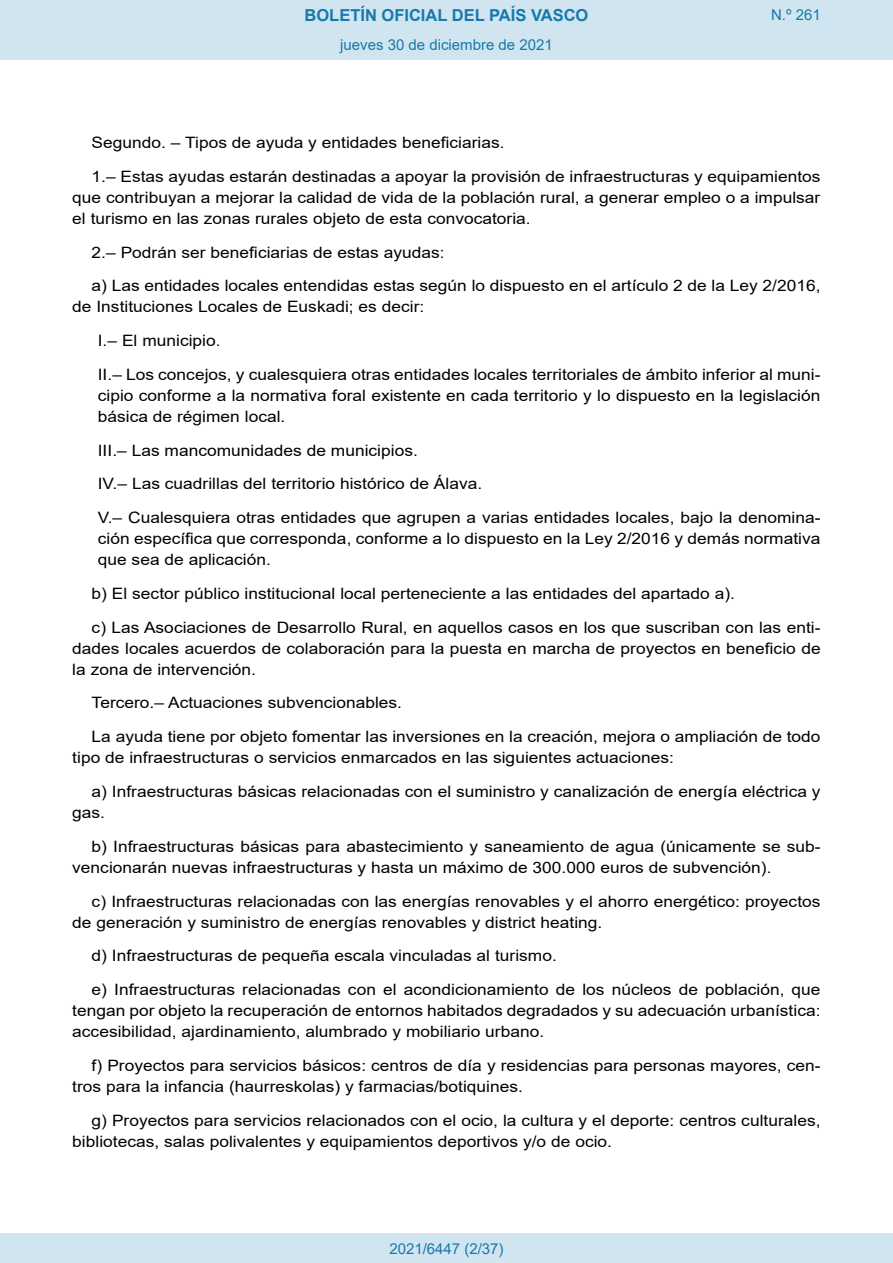
<style>
.page{position:relative;width:893px;height:1263px;background:#fff}
.page>*{position:absolute;margin:0;border:0;box-sizing:border-box;transform-origin:0 0}
.t1{font:700 16.5px "Arial";color:#1879ad}
.BOPVDetalle{font:15.6px/21px "Arial";color:#000;scale:1.11 1}
.BOPVDetalle1{font:15.6px/21px "Arial";color:#000;text-align:justify;scale:1.11 1}
.Paginacion_Centro{font:15px "Arial";color:#1879ad}
</style>
<div class="page">
<div style="left:0;top:0;width:893px;height:60px;background:#d0e5f0"></div>
<div style="left:0;top:1233px;width:893px;height:30px;background:#d0e5f0"></div>
<p class="t1" style="left:305px;top:3px;width:285px">BOLETÍN OFICIAL DEL PAÍS VASCO</p>
<p class="Paginacion_Centro" style="left:340px;top:35px;width:214px">jueves 30 de diciembre de 2021</p>
<p class="Paginacion_Centro" style="left:771px;top:5px;width:51px">N.º 261</p>
<p class="BOPVDetalle" style="left:92px;top:132px;width:374px">Segundo. – Tipos de ayuda y entidades beneficiarias.</p>
<p class="BOPVDetalle" style="left:72px;top:166px;width:676px;text-align:justify;text-indent:19px">1.– Estas ayudas estarán destinadas a apoyar la provisión de infraestructuras y equipamientos que contribuyan a mejorar la calidad de vida de la población rural, a generar empleo o a impulsar el turismo en las zonas rurales objeto de esta convocatoria.</p>
<p class="BOPVDetalle" style="left:92px;top:242px;width:319px">2.– Podrán ser beneficiarias de estas ayudas:</p>
<p class="BOPVDetalle" style="left:72px;top:275px;width:676px;text-indent:19px">a) Las entidades locales entendidas estas según lo dispuesto en el artículo 2 de la Ley 2/2016, de Instituciones Locales de Euskadi; es decir:</p>
<p class="BOPVDetalle1" style="left:98px;top:330px;width:112px">I.– El municipio.</p>
<p class="BOPVDetalle1" style="left:98px;top:364px;width:653px">II.– Los concejos, y cualesquiera otras entidades locales territoriales de ámbito inferior al muni&shy;cipio conforme a la normativa foral existente en cada territorio y lo dispuesto en la legislación básica de régimen local.</p>
<p class="BOPVDetalle1" style="left:98px;top:440px;width:290px">III.– Las mancomunidades de municipios.</p>
<p class="BOPVDetalle1" style="left:98px;top:473px;width:348px">IV.– Las cuadrillas del territorio histórico de Álava.</p>
<p class="BOPVDetalle1" style="left:98px;top:507px;width:653px">V.– Cualesquiera otras entidades que agrupen a varias entidades locales, bajo la denomina&shy;ción específica que corresponda, conforme a lo dispuesto en la Ley 2/2016 y demás normativa que sea de aplicación.</p>
<p class="BOPVDetalle" style="left:92px;top:583px;width:581px">b) El sector público institucional local perteneciente a las entidades del apartado a).</p>
<p class="BOPVDetalle" style="left:72px;top:617px;width:676px;text-align:justify;text-indent:19px">c) Las Asociaciones de Desarrollo Rural, en aquellos casos en los que suscriban con las enti&shy;dades locales acuerdos de colaboración para la puesta en marcha de proyectos en beneficio de la zona de intervención.</p>
<p class="BOPVDetalle" style="left:92px;top:692px;width:281px">Tercero.– Actuaciones subvencionables.</p>
<p class="BOPVDetalle" style="left:72px;top:726px;width:676px;text-indent:19px">La ayuda tiene por objeto fomentar las inversiones en la creación, mejora o ampliación de todo tipo de infraestructuras o servicios enmarcados en las siguientes actuaciones:</p>
<p class="BOPVDetalle" style="left:72px;top:781px;width:676px;text-indent:19px">a) Infraestructuras básicas relacionadas con el suministro y canalización de energía eléctrica y gas.</p>
<p class="BOPVDetalle" style="left:72px;top:836px;width:676px;text-indent:19px">b) Infraestructuras básicas para abastecimiento y saneamiento de agua (únicamente se sub&shy;vencionarán nuevas infraestructuras y hasta un máximo de 300.000 euros de subvención).</p>
<p class="BOPVDetalle" style="left:72px;top:890px;width:676px;text-indent:19px">c) Infraestructuras relacionadas con las energías renovables y el ahorro energético: proyectos de generación y suministro de energías renovables y district heating.</p>
<p class="BOPVDetalle" style="left:92px;top:945px;width:421px">d) Infraestructuras de pequeña escala vinculadas al turismo.</p>
<p class="BOPVDetalle" style="left:72px;top:979px;width:676px;text-align:justify;text-indent:19px">e) Infraestructuras relacionadas con el acondicionamiento de los núcleos de población, que tengan por objeto la recuperación de entornos habitados degradados y su adecuación urbanística: accesibilidad, ajardinamiento, alumbrado y mobiliario urbano.</p>
<p class="BOPVDetalle" style="left:72px;top:1055px;width:676px;text-indent:19px">f) Proyectos para servicios básicos: centros de día y residencias para personas mayores, cen&shy;tros para la infancia (haurreskolas) y farmacias/botiquines.</p>
<p class="BOPVDetalle" style="left:72px;top:1109px;width:676px;text-indent:19px">g) Proyectos para servicios relacionados con el ocio, la cultura y el deporte: centros culturales, bibliotecas, salas polivalentes y equipamientos deportivos y/o de ocio.</p>
<p class="Paginacion_Centro" style="left:389px;top:1238px;width:116px">2021/6447 (2/37)</p>
</div>
